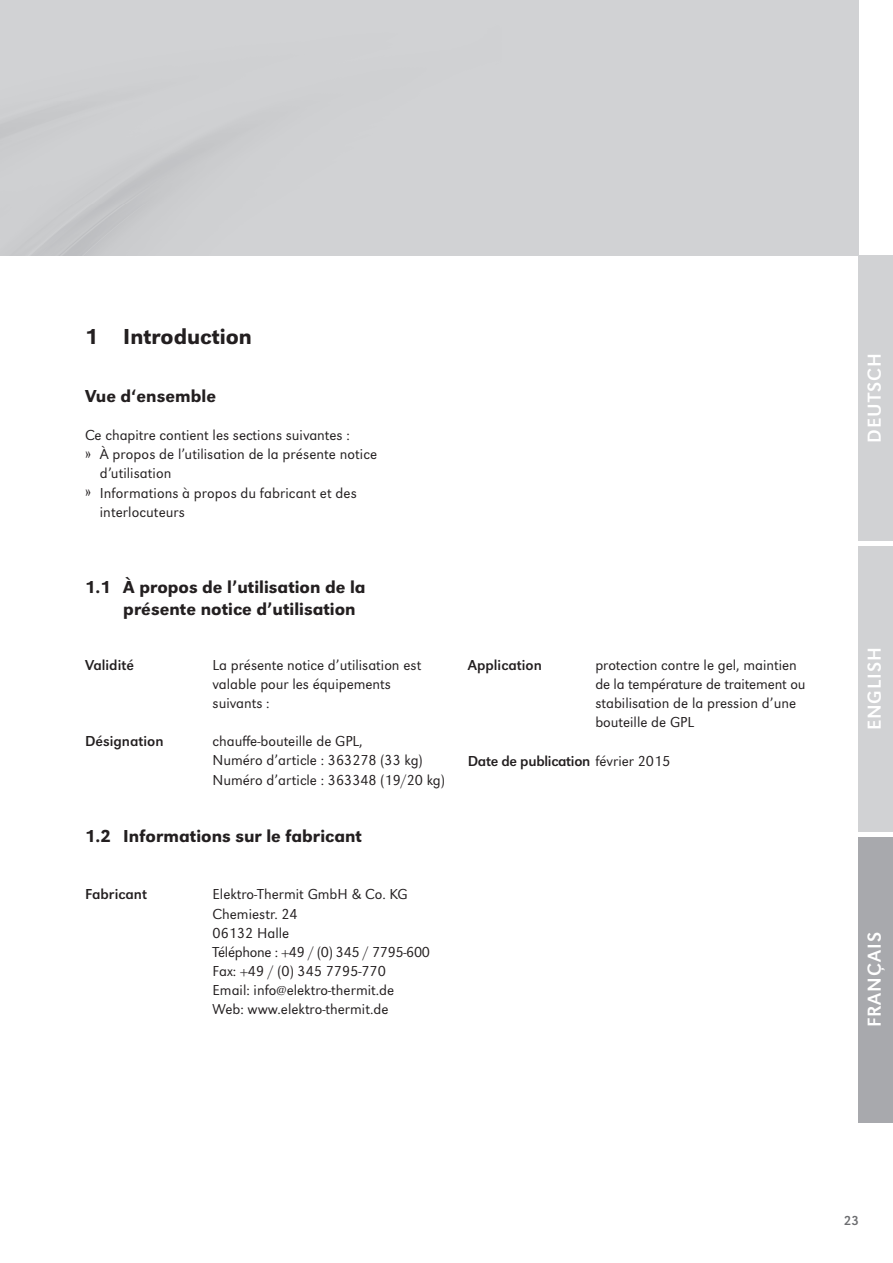
<style>
.page{position:relative;width:893px;height:1263px;background:#fff}
.page>*{position:absolute;margin:0;border:0;box-sizing:border-box;transform-origin:0 0}
.t1{font:500 22.5px "URW Grotesk";color:#231f20}
.t2{font:19.5px "URW Grotesk";letter-spacing:.05em;color:#fff}
.t3{font:500 18px/21.6px "URW Grotesk";color:#231f20}
.t4{font:300 15px/19.2px "URW Grotesk";color:#231f20}
.t5{font:15px "URW Grotesk";color:#231f20}
.t6{font:15px "URW Grotesk";letter-spacing:-.02em;color:#231f20}
.t7{font:13.5px "URW Grotesk";color:#6c6d70}
.s1{font-weight:300}
</style>
<div class="page">
<div style="left:0;top:0;width:859px;height:255px;background:#d1d2d4"></div>
<div style="left:859px;top:837px;width:34px;height:286px;background:#a8a9ad"></div>
<div style="left:859px;top:546px;width:34px;height:286px;background:#d1d2d4"></div>
<div style="left:859px;top:255px;width:34px;height:286px;background:#d1d2d4"></div>
<h1 class="t1" style="left:85px;top:324px;width:168px">1 Introduction</h1>
<p class="t3" style="left:85px;top:385px;width:132px">Vue d‘ensemble</p>
<p class="t4" style="left:85px;top:425px;width:266px">Ce chapitre contient les sections suivantes :</p>
<p class="t4" style="left:85px;top:445px;width:294px">» À propos de l’utilisation de la présente notice</p>
<p class="t4" style="left:100px;top:464px;width:73px">d’utilisation</p>
<p class="t4" style="left:85px;top:483px;width:273px">» Informations à propos du fabricant et des</p>
<p class="t4" style="left:100px;top:502px;width:86px">interlocuteurs</p>
<p class="t3" style="left:123px;top:576px;width:244px;text-indent:-38px">1.1 À propos de l’utilisation de la présente notice d’utilisation</p>
<p class="t5" style="left:85px;top:656px;width:50px">Validité</p>
<p class="t4" style="left:213px;top:655px;width:210px">La présente notice d’utilisation est valable pour les équipements suivants :</p>
<p class="t5" style="left:85px;top:733px;width:80px">Désignation</p>
<p class="t4" style="left:213px;top:732px;width:234px">chauffe-bouteille de GPL,<br>Numéro d’article : 363278 (33 kg)<br>Numéro d’article : 363348 (19/20 kg)</p>
<p class="t3" style="left:85px;top:825px;width:279px">1.2 Informations sur le fabricant</p>
<p class="t5" style="left:85px;top:886px;width:64px">Fabricant</p>
<p class="t4" style="left:213px;top:885px;width:219px">Elektro-Thermit GmbH &amp; Co. KG<br>Chemiestr. 24<br>06132 Halle<br>Téléphone : +49 / (0) 345 / 7795-600<br>Fax: +49 / (0) 345 7795-770<br>Email: info@elektro-thermit.de<br>Web: www.elektro-thermit.de</p>
<p class="t5" style="left:468px;top:656px;width:76px">Application</p>
<p class="t4" style="left:595px;top:655px;width:212px">protection contre le gel, maintien de la température de traitement ou stabilisation de la pression d’une bouteille de GPL</p>
<p class="t6" style="left:468px;top:752px;width:204px">Date de publication <span class="s1">février 2015</span></p>
<h2 class="t2" style="left:863px;top:443px;width:91px;rotate:-90deg">DEUTScH</h2>
<h2 class="t2" style="left:863px;top:730px;width:84px;rotate:-90deg">ENGLISH</h2>
<h2 class="t2" style="left:863px;top:1027px;width:97px;rotate:-90deg">FrANçAIS</h2>
<p class="t7" style="left:844px;top:1212px;width:17px">23</p>
</div>
